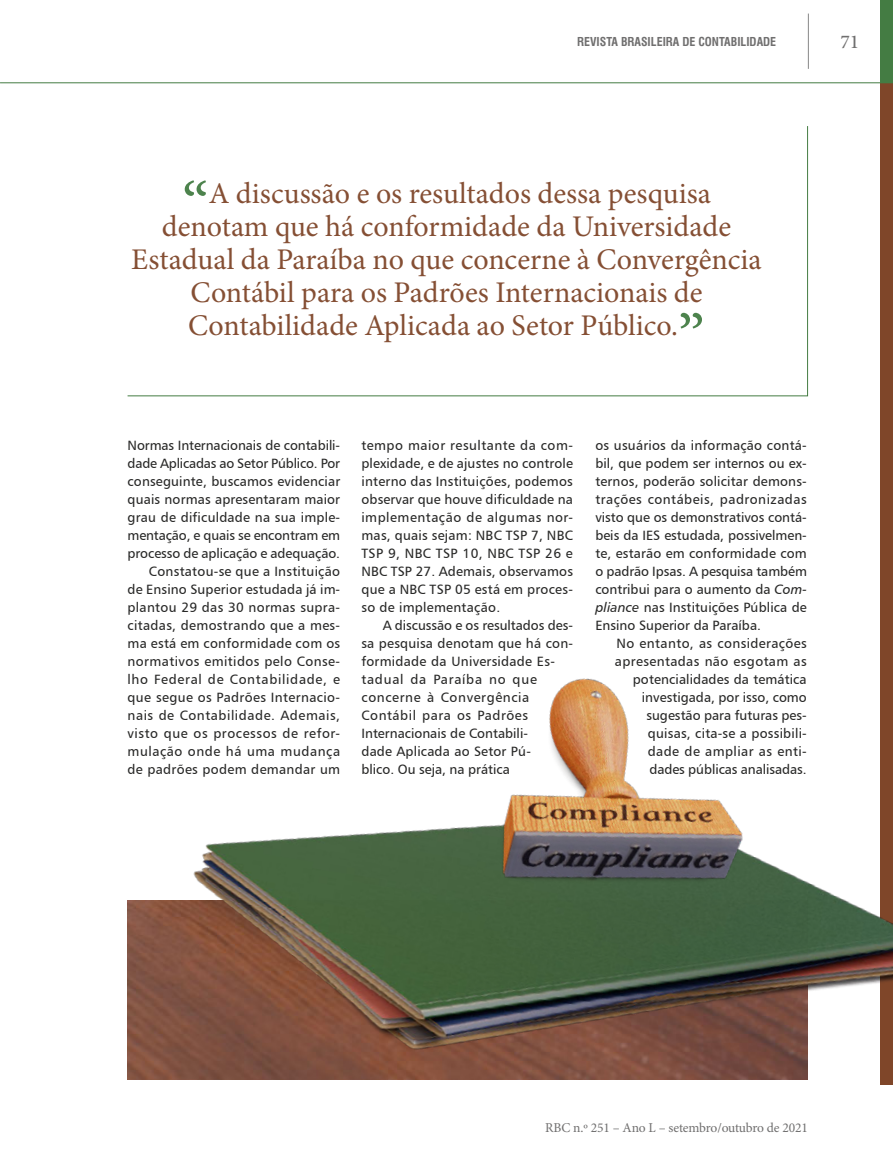
<style>
.page{position:relative;width:893px;height:1170px;background:#fff}
.page>*{position:absolute;margin:0;border:0;box-sizing:border-box;transform-origin:0 0}
.ARTIGO_janela{font:67.5px "Minion Pro";color:#4d834d}
.ARTIGO_janela-2{font:30px "Minion Pro";color:#854f34}
.t1{font:500 19.5px "Minion Pro";color:#706f6f}
.ARTIGO_texto{font:13.5px/18px "Humanist 777 BT Roman B";letter-spacing:.015em;color:#282827;text-align:justify}
.t2{font:13.5px "Minion Pro";letter-spacing:-.015em;color:#706f6f}
.t3{font:700 condensed 12px "Swiss 721 BT";color:#706f6f}
.s1{font-family:"Humanist 777 BT Italic B"}
</style>
<div class="page">
<div style="left:880px;top:82px;width:13px;height:1002px;background:#7f4629"></div>
<div style="left:880px;top:0;width:13px;height:82px;background:#447c43"></div>
<hr style="left:808px;top:14px;width:1px;height:55px;background:#878787">
<hr style="left:0;top:82px;width:893px;height:1px;background:#447c43">
<svg style="left:127px;top:126px;width:681px;height:270px"></svg>
<img style="left:130px;top:828px;width:763px;height:257px">
<img style="left:446px;top:678px;width:361px;height:294px">
<p class="t3" style="left:577px;top:34px;width:201px">REVISTA BRASILEIRA DE CONTABILIDADE</p>
<h3 class="t1" style="left:840px;top:29px;width:20px">71</h3>
<p class="ARTIGO_janela" style="left:182px;top:162px;width:28px">“</p>
<p class="ARTIGO_janela-2" style="left:209px;top:173px;width:504px">A discussão e os resultados dessa pesquisa</p>
<p class="ARTIGO_janela-2" style="left:162px;top:206px;width:571px">denotam que há conformidade da Universidade</p>
<p class="ARTIGO_janela-2" style="left:131px;top:239px;width:632px">Estadual da Paraíba no que concerne à Convergência</p>
<p class="ARTIGO_janela-2" style="left:191px;top:272px;width:513px">Contábil para os Padrões Internacionais de</p>
<p class="ARTIGO_janela-2" style="left:188px;top:305px;width:491px">Contabilidade Aplicada ao Setor Público.</p>
<p class="ARTIGO_janela" style="left:678px;top:294px;width:29px">”</p>
<p class="ARTIGO_texto" style="left:128px;top:436px;width:214px">Normas Internacionais de contabili&shy;dade Aplicadas ao Setor Público. Por conseguinte, buscamos evidenciar quais normas apresentaram maior grau de dificuldade na sua imple&shy;mentação, e quais se encontram em processo de aplicação e adequação.</p>
<p class="ARTIGO_texto" style="left:128px;top:562px;width:214px;text-indent:21px">Constatou-se que a Instituição de Ensino Superior estudada já im&shy;plantou 29 das 30 normas supra&shy;citadas, demostrando que a mes&shy;ma está em conformidade com os normativos emitidos pelo Conse&shy;lho Federal de Contabilidade, e que segue os Padrões Internacio&shy;nais de Contabilidade. Ademais, visto que os processos de refor&shy;mulação onde há uma mudança de padrões podem demandar um</p>
<p class="ARTIGO_texto" style="left:361px;top:436px;width:213px">tempo maior resultante da com&shy;plexidade, e de ajustes no controle interno das Instituições, podemos observar que houve dificuldade na implementação de algumas nor&shy;mas, quais sejam: NBC TSP 7, NBC TSP 9, NBC TSP 10, NBC TSP 26 e NBC TSP 27. Ademais, observamos que a NBC TSP 05 está em proces&shy;so de implementação.</p>
<p class="ARTIGO_texto" style="left:361px;top:616px;width:213px;text-align:left;text-indent:21px">A discussão e os resultados des&shy;sa pesquisa denotam que há con&shy;formidade da Universidade Es&shy;tadual da Paraíba no que concerne à Convergência<br>Contábil para os Padrões<br>Internacionais de Contabili-<br>dade Aplicada ao Setor Pú-<br>blico. Ou seja, na prática</p>
<p class="ARTIGO_texto" style="left:595px;top:436px;width:213px">os usuários da informação contá&shy;bil, que podem ser internos ou ex&shy;ternos, poderão solicitar demons&shy;trações contábeis, padronizadas visto que os demonstrativos contá&shy;beis da IES estudada, possivelmen&shy;te, estarão em conformidade com o padrão Ipsas. A pesquisa também contribui para o aumento da <span class="s1">Com&shy;pliance</span> nas Instituições Pública de Ensino Superior da Paraíba.</p>
<p class="ARTIGO_texto" style="left:615px;top:634px;width:194px;text-align:right">No entanto, as considerações apresentadas não esgotam as potencialidades da temática investigada, por isso, como sugestão para futuras pes&shy;quisas, cita-se a possibili&shy;dade de ampliar as enti&shy;dades públicas analisadas.</p>
<p class="t2" style="left:545px;top:1118px;width:264px">RBC n.º 251 – Ano L – setembro/outubro de 2021</p>
</div>
